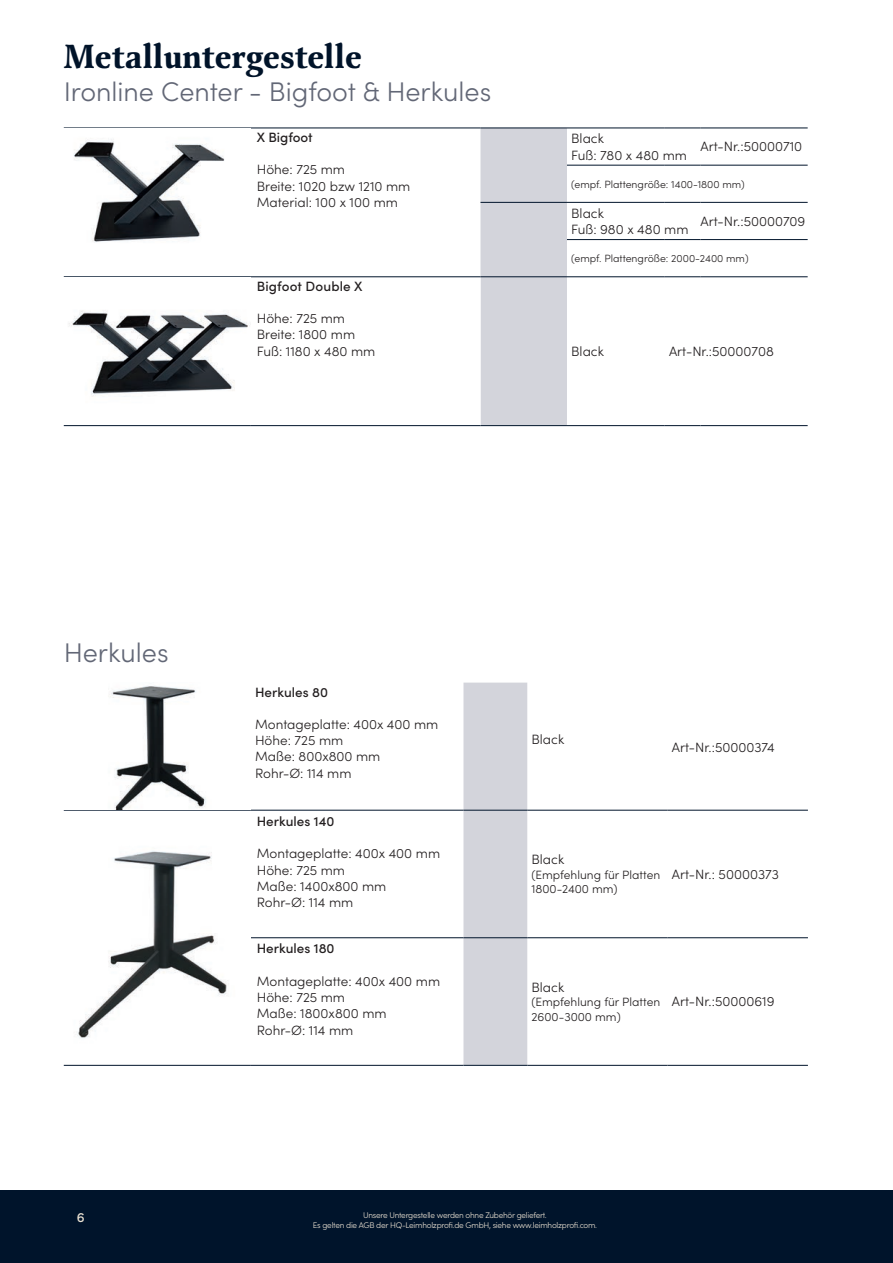
<style>
.page{position:relative;width:893px;height:1263px;background:#fff}
.page>*{position:absolute;margin:0;border:0;box-sizing:border-box;transform-origin:0 0}
.t1{font:700 33px "Classica Pro";letter-spacing:.01em;color:#001329}
.t2{font:300 27px "Sofia Pro";color:#626776}
.t3{font:300 13.5px/16.2px "Sofia Pro";color:#231f20}
.t4{font:500 13.5px "Sofia Pro";color:#231f20}
.t5{font:500 13.5px "Sofia Pro";color:#ebe2d3}
.t6{font:300 12px/14.4px "Sofia Pro";color:#231f20}
.t7{font:300 10.5px "Sofia Pro";color:#231f20}
.t8{font:300 8.25px/9.9px "Sofia Pro";letter-spacing:-.03em;color:#ebe2d3;text-align:center}
</style>
<div class="page">
<div style="left:0;top:1191px;width:893px;height:72px;background:#00142b"></div>
<svg style="left:251px;top:683px;width:557px;height:127px"></svg>
<div style="left:463px;top:683px;width:64px;height:382px;background:#d3d4db"></div>
<hr style="left:64px;top:810px;width:187px;height:1px;background:#00142b">
<hr style="left:64px;top:1065px;width:187px;height:1px;background:#00142b">
<hr style="left:251px;top:810px;width:212px;height:1px;background:#00142b">
<hr style="left:463px;top:810px;width:64px;height:1px;background:#00142b">
<hr style="left:527px;top:810px;width:141px;height:1px;background:#00142b">
<hr style="left:668px;top:810px;width:140px;height:1px;background:#00142b">
<hr style="left:251px;top:937px;width:212px;height:1px;background:#00142b">
<hr style="left:463px;top:937px;width:64px;height:1px;background:#00142b">
<hr style="left:527px;top:937px;width:141px;height:1px;background:#00142b">
<hr style="left:668px;top:937px;width:140px;height:1px;background:#00142b">
<hr style="left:251px;top:1065px;width:212px;height:1px;background:#00142b">
<hr style="left:463px;top:1065px;width:64px;height:1px;background:#00142b">
<hr style="left:527px;top:1065px;width:141px;height:1px;background:#00142b">
<hr style="left:668px;top:1065px;width:140px;height:1px;background:#00142b">
<img style="left:110px;top:686px;width:96px;height:124px">
<img style="left:77px;top:851px;width:151px;height:187px">
<div style="left:480px;top:129px;width:87px;height:296px;background:#d3d4db"></div>
<hr style="left:251px;top:128px;width:229px;height:1px;background:#00142b">
<hr style="left:567px;top:128px;width:98px;height:1px;background:#00142b">
<hr style="left:665px;top:128px;width:35px;height:1px;background:#00142b">
<hr style="left:700px;top:128px;width:108px;height:1px;background:#00142b">
<hr style="left:64px;top:276px;width:187px;height:1px;background:#00142b">
<hr style="left:251px;top:276px;width:229px;height:1px;background:#00142b">
<hr style="left:64px;top:425px;width:187px;height:1px;background:#00142b">
<hr style="left:251px;top:425px;width:229px;height:1px;background:#00142b">
<hr style="left:567px;top:165px;width:98px;height:1px;background:#00142b">
<hr style="left:665px;top:165px;width:35px;height:1px;background:#00142b">
<hr style="left:700px;top:165px;width:108px;height:1px;background:#00142b">
<hr style="left:567px;top:202px;width:98px;height:1px;background:#00142b">
<hr style="left:665px;top:202px;width:35px;height:1px;background:#00142b">
<hr style="left:700px;top:202px;width:108px;height:1px;background:#00142b">
<hr style="left:567px;top:239px;width:98px;height:1px;background:#00142b">
<hr style="left:665px;top:239px;width:35px;height:1px;background:#00142b">
<hr style="left:700px;top:239px;width:108px;height:1px;background:#00142b">
<hr style="left:567px;top:276px;width:98px;height:1px;background:#00142b">
<hr style="left:665px;top:276px;width:35px;height:1px;background:#00142b">
<hr style="left:700px;top:276px;width:108px;height:1px;background:#00142b">
<hr style="left:567px;top:425px;width:98px;height:1px;background:#00142b">
<hr style="left:665px;top:425px;width:35px;height:1px;background:#00142b">
<hr style="left:700px;top:425px;width:108px;height:1px;background:#00142b">
<hr style="left:480px;top:202px;width:87px;height:1px;background:#00142b">
<hr style="left:480px;top:276px;width:87px;height:1px;background:#00142b">
<hr style="left:480px;top:425px;width:87px;height:1px;background:#00142b">
<hr style="left:480px;top:128px;width:87px;height:1px;background:#001329">
<img style="left:74px;top:139px;width:151px;height:103px">
<img style="left:69px;top:310px;width:181px;height:87px">
<h1 class="t1" style="left:64px;top:33px;width:300px">Metalluntergestelle</h1>
<h2 class="t2" style="left:64px;top:72px;width:429px">Ironline Center - Bigfoot &amp; Herkules</h2>
<p class="t4" style="left:257px;top:127px;width:57px">X Bigfoot</p>
<p class="t3" style="left:257px;top:161px;width:155px">Höhe: 725 mm<br>Breite: 1020 bzw 1210 mm<br>Material: 100 x 100 mm</p>
<p class="t4" style="left:257px;top:276px;width:107px">Bigfoot Double X</p>
<p class="t3" style="left:257px;top:310px;width:120px">Höhe: 725 mm<br>Breite: 1800 mm<br>Fuß: 1180 x 480 mm</p>
<p class="t3" style="left:571px;top:130px;width:117px">Black<br>Fuß: 780 x 480 mm</p>
<p class="t3" style="left:700px;top:138px;width:103px">Art-Nr.:50000710</p>
<p class="t7" style="left:571px;top:176px;width:175px">(empf. Plattengröße: 1400-1800 mm)</p>
<p class="t3" style="left:571px;top:204px;width:119px">Black<br>Fuß: 980 x 480 mm</p>
<p class="t3" style="left:700px;top:212px;width:106px">Art-Nr.:50000709</p>
<p class="t7" style="left:571px;top:251px;width:179px">(empf. Plattengröße: 2000-2400 mm)</p>
<p class="t3" style="left:571px;top:342px;width:34px">Black</p>
<p class="t3" style="left:669px;top:342px;width:106px">Art-Nr.:50000708</p>
<h2 class="t2" style="left:64px;top:633px;width:106px">Herkules</h2>
<p class="t4" style="left:255px;top:682px;width:74px">Herkules 80</p>
<p class="t3" style="left:255px;top:715px;width:185px">Montageplatte: 400x 400 mm<br>Höhe: 725 mm<br>Maße: 800x800 mm<br>Rohr-Ø: 114 mm</p>
<p class="t3" style="left:531px;top:730px;width:34px">Black</p>
<p class="t3" style="left:672px;top:738px;width:104px">Art-Nr.:50000374</p>
<p class="t4" style="left:257px;top:811px;width:79px">Herkules 140</p>
<p class="t3" style="left:257px;top:845px;width:185px">Montageplatte: 400x 400 mm<br>Höhe: 725 mm<br>Maße: 1400x800 mm<br>Rohr-Ø: 114 mm</p>
<p class="t3" style="left:531px;top:851px;width:34px">Black</p>
<p class="t6" style="left:531px;top:867px;width:130px">(Empfehlung für Platten<br>1800-2400 mm)</p>
<p class="t3" style="left:672px;top:865px;width:109px">Art-Nr.: 50000373</p>
<p class="t4" style="left:257px;top:939px;width:79px">Herkules 180</p>
<p class="t3" style="left:257px;top:972px;width:185px">Montageplatte: 400x 400 mm<br>Höhe: 725 mm<br>Maße: 1800x800 mm<br>Rohr-Ø: 114 mm</p>
<p class="t3" style="left:531px;top:978px;width:34px">Black</p>
<p class="t6" style="left:531px;top:994px;width:130px">(Empfehlung für Platten<br>2600-3000 mm)</p>
<p class="t3" style="left:672px;top:993px;width:104px">Art-Nr.:50000619</p>
<p class="t5" style="left:77px;top:1207px;width:9px">6</p>
<p class="t8" style="left:313px;top:1209px;width:286px">Unsere Untergestelle werden ohne Zubehör geliefert.<br>Es gelten die AGB der HQ-Leimholzprofi.de GmbH, siehe www.leimholzprofi.com.</p>
</div>
